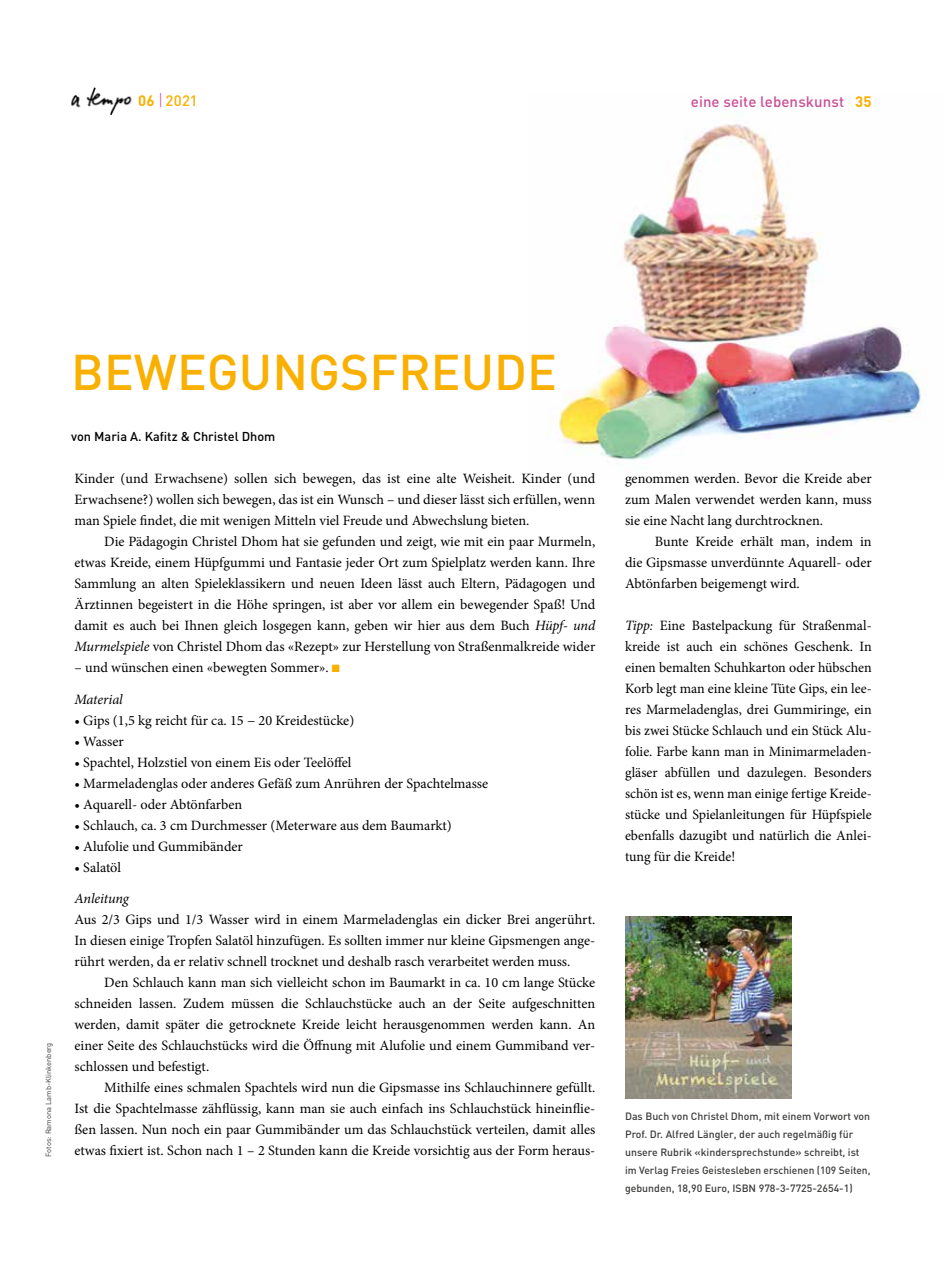
<style>
.page{position:relative;width:944px;height:1263px;background:#fff}
.page>*{position:absolute;margin:0;border:0;box-sizing:border-box;transform-origin:0 0}
.t1{font:500 49.5px "DIN";color:#f9b000}
.t2{font:500 15px "DIN";letter-spacing:.005em;color:#ca5097}
.t3{font:500 15px "DIN";color:#f9b000}
.t4{font:14.25px/21px "Minion Pro";color:#000;text-align:justify}
.t5{font:italic 14.25px "Minion Pro";letter-spacing:-.01em;color:#000}
.t6{font:500 12.75px "DIN";color:#000}
.t7{font:500 10.5px/18px "DIN";color:#3c3c3b}
.t8{font:7.5px "DIN";color:#3c3c3b}
.s1{font-weight:700}
.s2{font-weight:300;font-size:16.5px;color:#ca5097}
.s3{font-weight:700;color:#f9b000}
.s4{font-style:italic}
.s5{color:#f9b000}
</style>
<div class="page">
<img style="left:546px;top:124px;width:377px;height:336px">
<img style="left:71px;top:87px;width:61px;height:28px">
<img style="left:625px;top:916px;width:166px;height:182px">
<p class="t3" style="left:138px;top:91px;width:61px"><span class="s1">06</span> <span class="s2">|</span> 2021</p>
<p class="t2" style="left:691px;top:92px;width:182px">eine seite lebenskunst <span class="s3">35</span></p>
<p class="t8" style="left:44px;top:1157px;width:116px;rotate:-90deg">Fotos: Ramona Lamb-Klinkenberg</p>
<h1 class="t1" style="left:71px;top:341px;width:487px">BEWEGUNGSFREUDE</h1>
<p class="t6" style="left:71px;top:429px;width:206px">von Maria A. Kafitz &amp; Christel Dhom</p>
<p class="t4" style="left:75px;top:468px;width:522px">Kinder (und Erwachsene) sollen sich bewegen, das ist eine alte Weisheit. Kinder (und Erwachsene?) wollen sich bewegen, das ist ein Wunsch – und dieser lässt sich erfüllen, wenn man Spiele findet, die mit wenigen Mitteln viel Freude und Abwechslung bieten.</p>
<p class="t4" style="left:75px;top:531px;width:522px;text-indent:30px">Die Pädagogin Christel Dhom hat sie gefunden und zeigt, wie mit ein paar Murmeln, etwas Kreide, einem Hüpfgummi und Fantasie jeder Ort zum Spielplatz werden kann. Ihre Sammlung an alten Spieleklassikern und neuen Ideen lässt auch Eltern, Pädagogen und Ärztinnen begeistert in die Höhe springen, ist aber vor allem ein bewegender Spaß! Und damit es auch bei Ihnen gleich losgegen kann, geben wir hier aus dem Buch <span class="s4">Hüpf- und Murmelspiele</span> von Christel Dhom das «Rezept» zur Herstellung von Straßenmalkreide wider</p>
<p class="t4" style="left:75px;top:657px;width:267px">– und wünschen einen «bewegten Sommer». <span class="s5">■</span></p>
<p class="t5" style="left:75px;top:689px;width:50px">Material</p>
<p class="t4" style="left:75px;top:710px;width:281px">• Gips (1,5 kg reicht für ca. 15 − 20 Kreidestücke)</p>
<p class="t4" style="left:75px;top:731px;width:51px">• Wasser</p>
<p class="t4" style="left:75px;top:752px;width:278px">• Spachtel, Holzstiel von einem Eis oder Teelöffel</p>
<p class="t4" style="left:75px;top:773px;width:415px">• Marmeladenglas oder anderes Gefäß zum Anrühren der Spachtelmasse</p>
<p class="t4" style="left:75px;top:794px;width:169px">• Aquarell- oder Abtönfarben</p>
<p class="t4" style="left:75px;top:815px;width:379px">• Schlauch, ca. 3 cm Durchmesser (Meterware aus dem Baumarkt)</p>
<p class="t4" style="left:75px;top:836px;width:170px">• Alufolie und Gummibänder</p>
<p class="t4" style="left:75px;top:857px;width:48px">• Salatöl</p>
<p class="t5" style="left:75px;top:889px;width:56px">Anleitung</p>
<p class="t4" style="left:75px;top:909px;width:522px">Aus 2/3 Gips und 1/3 Wasser wird in einem Marmeladenglas ein dicker Brei angerührt.<br>In diesen einige Tropfen Salatöl hinzufügen. Es sollten immer nur kleine Gipsmengen ange&shy;rührt werden, da er relativ schnell trocknet und deshalb rasch verarbeitet werden muss.</p>
<p class="t4" style="left:75px;top:972px;width:522px;text-indent:30px">Den Schlauch kann man sich vielleicht schon im Baumarkt in ca. 10 cm lange Stücke schneiden lassen. Zudem müssen die Schlauchstücke auch an der Seite aufgeschnitten werden, damit später die getrocknete Kreide leicht herausgenommen werden kann. An einer Seite des Schlauchstücks wird die Öffnung mit Alufolie und einem Gummiband ver&shy;schlossen und befestigt.</p>
<p class="t4" style="left:75px;top:1077px;width:522px;text-indent:30px">Mithilfe eines schmalen Spachtels wird nun die Gipsmasse ins Schlauchinnere gefüllt.<br>Ist die Spachtelmasse zähflüssig, kann man sie auch einfach ins Schlauchstück hineinflie&shy;ßen lassen. Nun noch ein paar Gummibänder um das Schlauchstück verteilen, damit alles etwas fixiert ist. Schon nach 1 – 2 Stunden kann die Kreide vorsichtig aus der Form heraus-</p>
<p class="t4" style="left:625px;top:468px;width:248px">genommen werden. Bevor die Kreide aber zum Malen verwendet werden kann, muss sie eine Nacht lang durchtrocknen.</p>
<p class="t4" style="left:625px;top:531px;width:248px;text-indent:30px">Bunte Kreide erhält man, indem in die Gipsmasse unverdünnte Aquarell- oder Abtönfarben beigemengt wird.</p>
<p class="t4" style="left:625px;top:615px;width:248px"><span class="s4">Tipp:</span> Eine Bastelpackung für Straßenmal&shy;kreide ist auch ein schönes Geschenk. In einen bemalten Schuhkarton oder hübschen Korb legt man eine kleine Tüte Gips, ein lee&shy;res Marmeladenglas, drei Gummiringe, ein bis zwei Stücke Schlauch und ein Stück Alu&shy;folie. Farbe kann man in Minimarmeladen&shy;gläser abfüllen und dazulegen. Besonders schön ist es, wenn man einige fertige Kreide&shy;stücke und Spielanleitungen für Hüpfspiele ebenfalls dazugibt und natürlich die Anlei&shy;tung für die Kreide!</p>
<p class="t7" style="left:625px;top:1107px;width:247px">Das Buch von Christel Dhom, mit einem Vorwort von Prof. Dr. Alfred Längler, der auch regelmäßig für unsere Rubrik «kindersprechstunde» schreibt, ist im Verlag Freies Geistesleben erschienen (109 Seiten, gebunden, 18,90 Euro, ISBN 978-3-7725-2654-1)</p>
</div>
